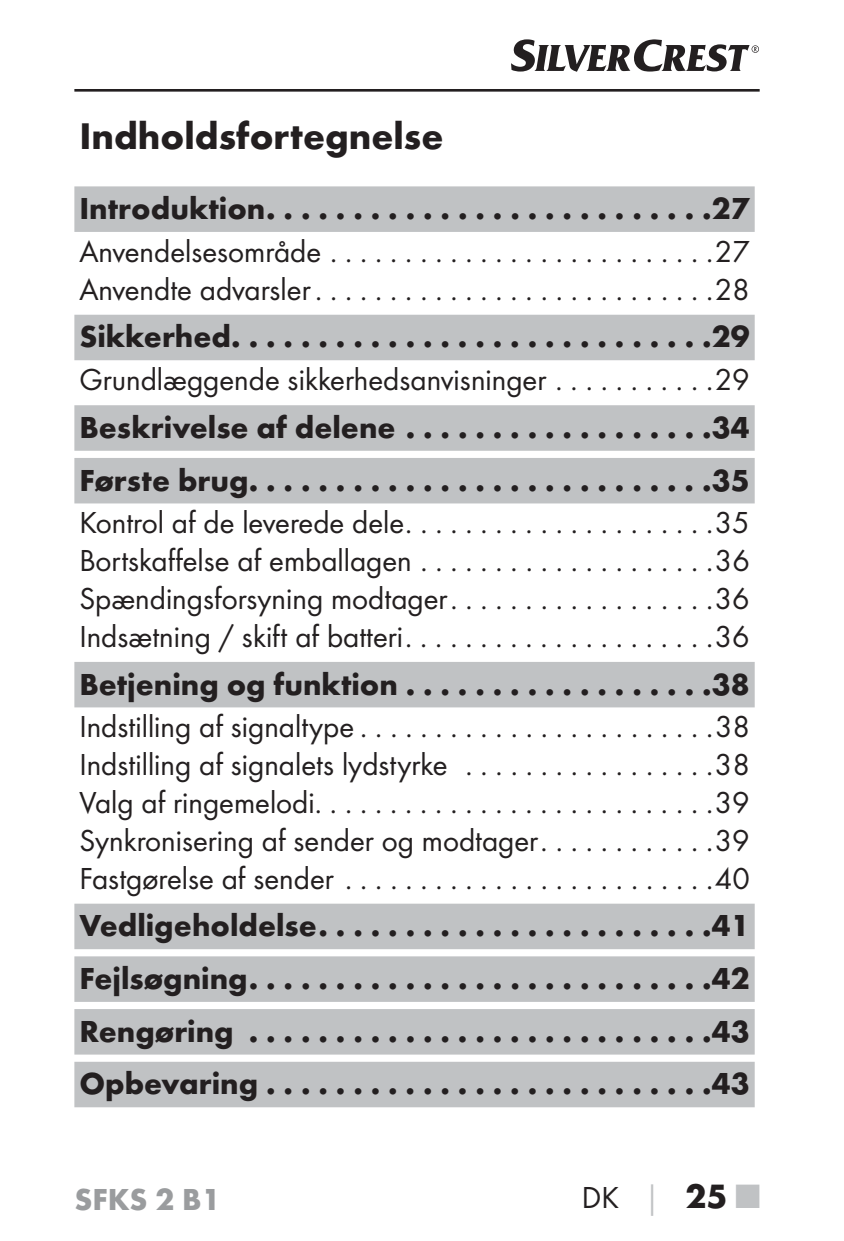
<style>
.page{position:relative;width:844px;height:1241px;background:#fff}
.page>*{position:absolute;margin:0;border:0;box-sizing:border-box;transform-origin:0 0}
.t1{font:700 38.5px "Futura";color:#231f20}
.t2{font:31.5px/37.8px "Futura Boo";color:#231f20;text-align:justify}
.t3{font:700 31.5px/52.9px "Futura";color:#231f20}
.t4{font:700 31.5px "Futura";color:#9a9c9e}
.s1{font-family:"Futura";font-weight:700;color:#c0c2c4}
.s2{font-family:"Futura";font-weight:700;font-size:35px}
.s3{font-family:"Futura";font-weight:700;font-size:35px;color:#c0c2c4}
</style>
<div class="page">
<hr style="left:74px;top:89px;width:685px;height:3px;background:#231f20">
<svg style="left:511px;top:39px;width:247px;height:33px"></svg>
<div style="left:74px;top:186px;width:680px;height:46px;background:#c0c2c4"></div>
<div style="left:74px;top:315px;width:680px;height:45px;background:#c0c2c4"></div>
<div style="left:74px;top:405px;width:680px;height:46px;background:#c0c2c4"></div>
<div style="left:74px;top:458px;width:680px;height:45px;background:#c0c2c4"></div>
<div style="left:74px;top:662px;width:680px;height:45px;background:#c0c2c4"></div>
<div style="left:74px;top:903px;width:680px;height:46px;background:#c0c2c4"></div>
<div style="left:74px;top:956px;width:680px;height:46px;background:#c0c2c4"></div>
<div style="left:74px;top:1009px;width:680px;height:45px;background:#c0c2c4"></div>
<div style="left:74px;top:1061px;width:680px;height:46px;background:#c0c2c4"></div>
<p class="t1" style="left:79px;top:121px;width:365px">Indholdsfortegnelse</p>
<p class="t3" style="left:79px;top:185px;width:671px">Introduktion . . . . . . . . . . . . . . . . . . . . . . . . . .27</p>
<p class="t2" style="left:79px;top:234px;width:671px">Anvendelsesområde . . . . . . . . . . . . . . . . . . . . . . . . . .27<br>Anvendte advarsler . . . . . . . . . . . . . . . . . . . . . . . . . . .28</p>
<p class="t3" style="left:79px;top:313px;width:671px">Sikkerhed . . . . . . . . . . . . . . . . . . . . . . . . . . . .29</p>
<p class="t2" style="left:79px;top:362px;width:671px">Grundlæggende sikkerheds anvisninger . . . . . . . . . . .29</p>
<p class="t3" style="left:79px;top:403px;width:671px">Beskrivelse af delene . . . . . . . . . . . . . . . . . .34<br>Første brug . . . . . . . . . . . . . . . . . . . . . . . . . . .35</p>
<p class="t2" style="left:79px;top:505px;width:671px">Kontrol af de leverede dele . . . . . . . . . . . . . . . . . . . . .35<br>Bortskaffelse af emballagen . . . . . . . . . . . . . . . . . . . .36<br>Spændingsforsyning modtager . . . . . . . . . . . . . . . . . .36<br>Indsætning / skift af batteri . . . . . . . . . . . . . . . . . . . . .36</p>
<p class="t3" style="left:79px;top:660px;width:671px">Betjening og funktion . . . . . . . . . . . . . . . . . .38</p>
<p class="t2" style="left:79px;top:709px;width:671px">Indstilling af signaltype . . . . . . . . . . . . . . . . . . . . . . . .38<br>Indstilling af signalets lydstyrke . . . . . . . . . . . . . . . . .38<br>Valg af ringemelodi . . . . . . . . . . . . . . . . . . . . . . . . . . .39<br>Synkronisering af sender og modtager . . . . . . . . . . . .39<br>Fastgørelse af sender . . . . . . . . . . . . . . . . . . . . . . . . .40</p>
<p class="t3" style="left:79px;top:902px;width:671px;text-align:justify">Vedligeholdelse . . . . . . . . . . . . . . . . . . . . . . .41<br>Fejlsøgning . . . . . . . . . . . . . . . . . . . . . . . . . . .42<br>Rengøring . . . . . . . . . . . . . . . . . . . . . . . . . . .43<br>Opbevaring . . . . . . . . . . . . . . . . . . . . . . . . . .43</p>
<p class="t4" style="left:74px;top:1187px;width:148px">SFKS 2 B1</p>
<p class="t2" style="left:581px;top:1180px;width:179px">DK <span class="s1">│</span> <span class="s2">25</span> <span class="s3">■</span></p>
</div>
